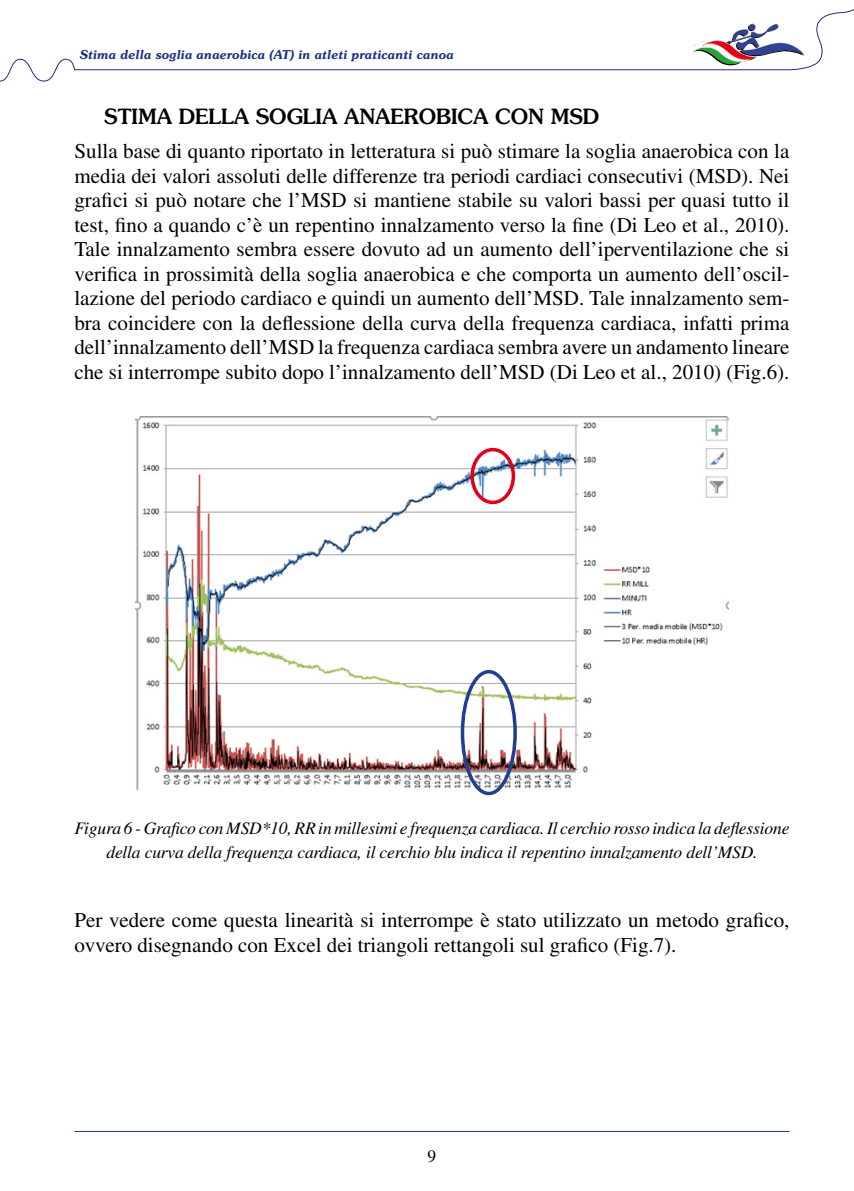
<style>
.page{position:relative;width:854px;height:1191px;background:#fff}
.page>*{position:absolute;margin:0;border:0;box-sizing:border-box;transform-origin:0 0}
.t1{font:21px/24.5px "Times LT Std";color:#000;text-align:justify}
.t2{font:500 21px "Souvenir";color:#000}
.t3{font:italic 17.5px/24.5px "Times LT Std";letter-spacing:-.01em;color:#000;text-align:center}
.t4{font:17.5px "Times LT Std";color:#000}
.t5{font:italic 600 12.25px "Souvenir";color:#1c307e}
</style>
<div class="page">
<hr style="left:74px;top:1131px;width:715px;height:1px;background:#1c307e">
<svg style="left:0;top:9px;width:853px;height:73px"></svg>
<img style="left:135px;top:416px;width:593px;height:373px">
<div style="left:470px;top:448px;width:45px;height:56px;border:4px solid #e0001b;border-radius:50%"></div>
<div style="left:460px;top:670px;width:56px;height:125px;border:4px solid #233e8e;border-radius:50%"></div>
<p class="t5" style="left:79px;top:47px;width:375px">Stima della soglia anaerobica (at) in atleti praticanti canoa</p>
<p class="t2" style="left:104px;top:103px;width:496px">STIMA DELLA SOGLIA ANAEROBICA CON MSD</p>
<p class="t1" style="left:74px;top:139px;width:716px">Sulla base di quanto riportato in letteratura si può stimare la soglia anaerobica con la media dei valori assoluti delle differenze tra periodi cardiaci consecutivi (MSD). Nei grafici si può notare che l’MSD si mantiene stabile su valori bassi per quasi tutto il test, fino a quando c’è un repentino innalzamento verso la fine (Di Leo et al., 2010).<br>Tale innalzamento sembra essere dovuto ad un aumento dell’iperventilazione che si verifica in prossimità della soglia anaerobica e che comporta un aumento dell’oscil&shy;lazione del periodo cardiaco e quindi un aumento dell’MSD. Tale innalzamento sem&shy;bra coincidere con la deflessione della curva della frequenza cardiaca, infatti prima dell’innalzamento dell’MSD la frequenza cardiaca sembra avere un andamento lineare che si interrompe subito dopo l’innalzamento dell’MSD (Di Leo et al., 2010) (Fig.6).</p>
<p class="t3" style="left:74px;top:815px;width:716px">Figura 6 - Grafico con MSD*10, RR in millesimi e frequenza cardiaca. Il cerchio rosso indica la deflessione della curva della frequenza cardiaca, il cerchio blu indica il repentino innalzamento dell’MSD.</p>
<p class="t1" style="left:74px;top:907px;width:716px">Per vedere come questa linearità si interrompe è stato utilizzato un metodo grafico, ovvero disegnando con Excel dei triangoli rettangoli sul grafico (Fig.7).</p>
<p class="t4" style="left:427px;top:1146px;width:10px">9</p>
</div>
